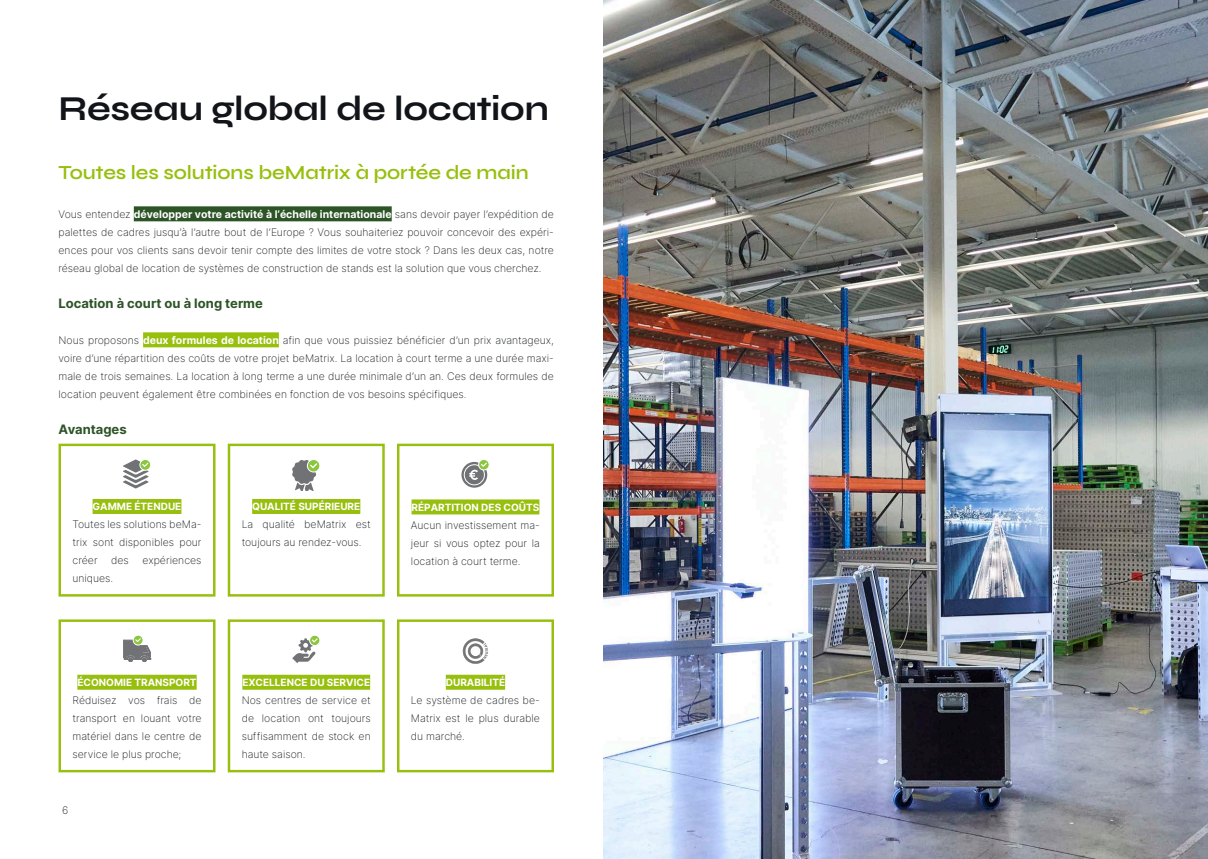
<style>
.page{position:relative;width:1208px;height:859px;background:#fff}
.page>*{position:absolute;margin:0;border:0;box-sizing:border-box;transform-origin:0 0}
.Title_Black{font:700 35px "Syne";letter-spacing:-.01em;color:#111418}
.Sub_Title_Green{font:600 20px "Syne";letter-spacing:-.005em;color:#97bf0d}
.Small_Sub_Title{font:700 13px "Inter";color:#2d5327}
.t1{font:200 10.5px/18px "Inter";color:#111418;text-align:justify}
.t2{font:700 10px "Inter";color:#fff}
.s1{font-weight:700;color:#fff}
</style>
<div class="page">
<img style="left:604px;top:0;width:604px;height:859px">
<div style="left:134px;top:206px;width:258px;height:15px;background:#2d5427"></div>
<div style="left:143px;top:332px;width:136px;height:15px;background:#97bf0d"></div>
<div style="left:59px;top:444px;width:156px;height:153px;border:2px solid #97bf0d"></div>
<div style="left:140px;top:459px;width:11px;height:11px;background:#fafcf7;border-radius:50%"></div>
<div style="left:139px;top:459px;width:12px;height:12px;border:1px solid #fff;border-radius:50%"></div>
<svg style="left:123px;top:459px;width:26px;height:29px"></svg>
<div style="left:93px;top:499px;width:88px;height:15px;background:#97bf0d"></div>
<div style="left:397px;top:444px;width:157px;height:153px;border:2px solid #97bf0d"></div>
<svg style="left:461px;top:462px;width:26px;height:26px"></svg>
<div style="left:464px;top:464px;width:21px;height:21px;border:1px solid #fff;border-radius:50%"></div>
<div style="left:478px;top:459px;width:11px;height:11px;background:#8bc63e;border-radius:50%"></div>
<div style="left:478px;top:459px;width:11px;height:11px;border:1px solid #fff;border-radius:50%"></div>
<svg style="left:469px;top:463px;width:18px;height:17px"></svg>
<div style="left:411px;top:499px;width:128px;height:15px;background:#97bf0d"></div>
<div style="left:228px;top:444px;width:157px;height:153px;border:2px solid #97bf0d"></div>
<div style="left:307px;top:459px;width:13px;height:13px;border:1px solid #fff;border-radius:50%"></div>
<svg style="left:292px;top:460px;width:25px;height:31px"></svg>
<div style="left:252px;top:499px;width:108px;height:15px;background:#97bf0d"></div>
<div style="left:59px;top:619px;width:156px;height:153px;border:2px solid #97bf0d"></div>
<div style="left:133px;top:635px;width:10px;height:10px;background:#8bc63e;border-radius:50%"></div>
<div style="left:133px;top:635px;width:10px;height:10px;border:1px solid #fff;border-radius:50%"></div>
<svg style="left:123px;top:638px;width:28px;height:24px"></svg>
<div style="left:77px;top:675px;width:120px;height:15px;background:#97bf0d"></div>
<div style="left:397px;top:619px;width:157px;height:153px;border:2px solid #97bf0d"></div>
<img style="left:462px;top:638px;width:27px;height:26px">
<div style="left:446px;top:675px;width:59px;height:15px;background:#97bf0d"></div>
<div style="left:228px;top:619px;width:157px;height:153px;border:2px solid #97bf0d"></div>
<div style="left:309px;top:635px;width:11px;height:10px;background:#8bc63e;border-radius:50%"></div>
<div style="left:309px;top:635px;width:11px;height:11px;border:1px solid #fff;border-radius:50%"></div>
<svg style="left:292px;top:638px;width:26px;height:25px"></svg>
<div style="left:242px;top:675px;width:128px;height:15px;background:#97bf0d"></div>
<p class="Title_Black" style="left:59px;top:87px;width:492px">Réseau global de location</p>
<p class="Sub_Title_Green" style="left:59px;top:160px;width:472px">Toutes les solutions beMatrix à portée de main</p>
<p class="t1" style="left:59px;top:205px;width:497px">Vous entendez <span class="s1">développer votre activité à l’échelle internationale</span> sans devoir payer l’expédition de palettes de cadres jusqu’à l’autre bout de l’Europe ? Vous souhaiteriez pouvoir concevoir des expéri&shy;ences pour vos clients sans devoir tenir compte des limites de votre stock ? Dans les deux cas, notre réseau global de location de systèmes de construction de stands est la solution que vous cherchez.</p>
<p class="Small_Sub_Title" style="left:59px;top:294px;width:206px">Location à court ou à long terme</p>
<p class="t1" style="left:59px;top:331px;width:497px">Nous proposons <span class="s1">deux formules de location</span> afin que vous puissiez bénéficier d’un prix avantageux, voire d’une répartition des coûts de votre projet beMatrix. La location à court terme a une durée maxi&shy;male de trois semaines. La location à long terme a une durée minimale d’un an. Ces deux formules de location peuvent également être combinées en fonction de vos besoins spécifiques.</p>
<p class="Small_Sub_Title" style="left:59px;top:420px;width:70px">Avantages</p>
<p class="t2" style="left:93px;top:500px;width:90px">GAMME ÉTENDUE</p>
<p class="t1" style="left:72px;top:515px;width:130px">Toutes les solutions beMa&shy;trix sont disponibles pour créer</p>
<p class="t1" style="left:111px;top:551px;width:19px">des</p>
<p class="t1" style="left:143px;top:551px;width:60px">expériences</p>
<p class="t1" style="left:72px;top:569px;width:42px">uniques.</p>
<p class="t2" style="left:77px;top:675px;width:121px">ÉCONOMIE TRANSPORT</p>
<p class="t1" style="left:72px;top:691px;width:130px">Réduisez vos frais de transport en louant votre matériel dans le centre de service le plus proche;</p>
<p class="t1" style="left:62px;top:801px;width:8px">6</p>
<p class="t2" style="left:252px;top:500px;width:110px">QUALITÉ SUPÉRIEURE</p>
<p class="t1" style="left:242px;top:515px;width:130px">La qualité beMatrix est toujours au rendez-vous.</p>
<p class="t2" style="left:411px;top:500px;width:129px">RÉPARTITION DES COÛTS</p>
<p class="t1" style="left:411px;top:516px;width:130px">Aucun investissement ma&shy;jeur si vous optez pour la location à court terme.</p>
<p class="t2" style="left:242px;top:675px;width:129px">EXCELLENCE DU SERVICE</p>
<p class="t1" style="left:242px;top:691px;width:130px">Nos centres de service et de location ont toujours suffisamment de stock en haute saison.</p>
<p class="t2" style="left:446px;top:675px;width:61px">DURABILITÉ</p>
<p class="t1" style="left:411px;top:691px;width:130px">Le système de cadres be-Matrix est le plus durable du marché.</p>
</div>
